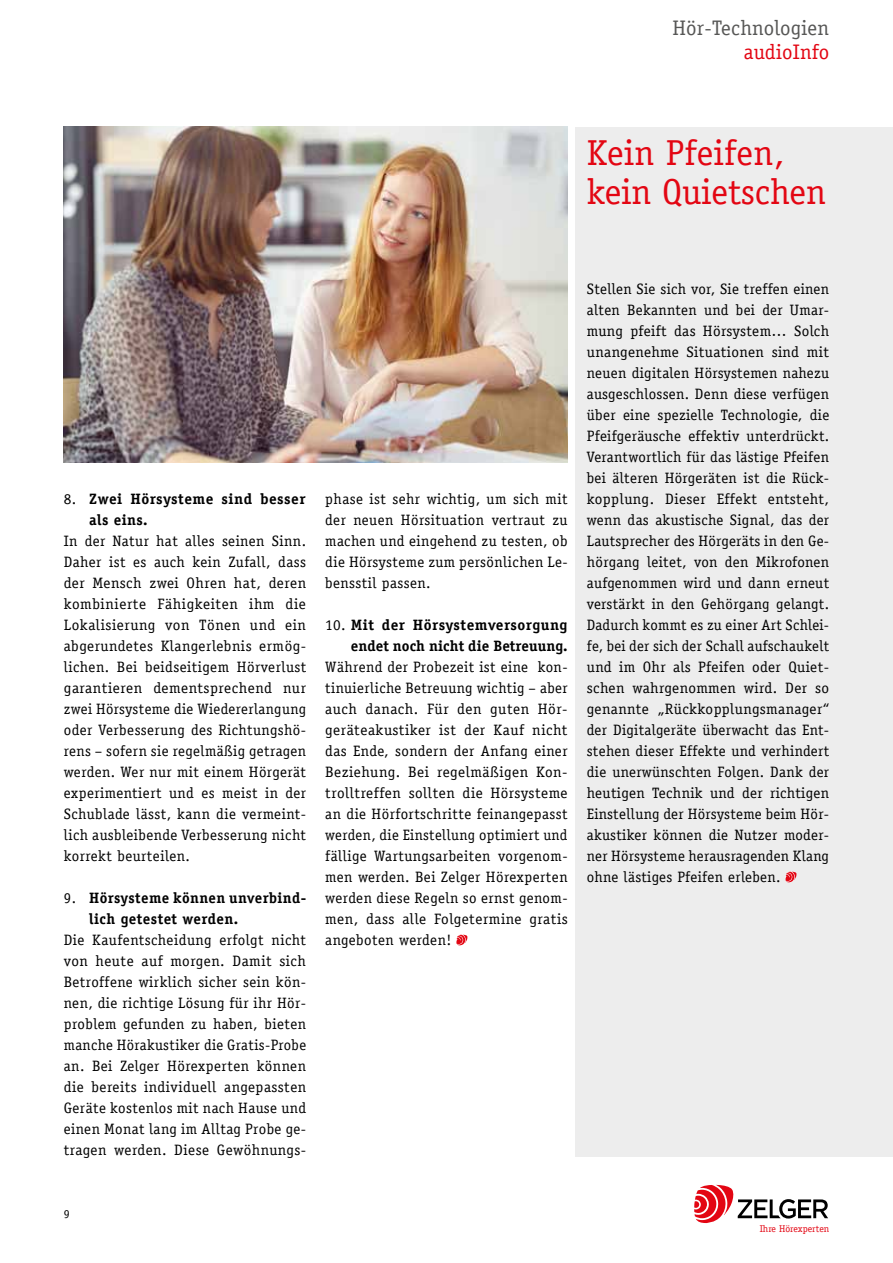
<style>
.page{position:relative;width:893px;height:1263px;background:#fff}
.page>*{position:absolute;margin:0;border:0;box-sizing:border-box;transform-origin:0 0}
.t1{font:36px/39px "Officina Serif";color:#e30613}
.t2{font:21px "Officina Serif";letter-spacing:.01em;color:#575756}
.t3{font:21px "Officina Serif";letter-spacing:.01em;color:#e30613}
.t4{font:15px/21px "Officina Serif";letter-spacing:.03em;color:#000;text-align:justify}
.t5{font:700 15px/21px "Officina Serif";letter-spacing:.03em;color:#000}
.t6{font:12px "Officina Serif";color:#000}
.t7{font:9.75px "Officina Serif";color:#e30613}
.s1{font-weight:400}
</style>
<div class="page">
<svg style="left:694px;top:1185px;width:134px;height:38px"></svg>
<div style="left:575px;top:127px;width:318px;height:1029px;background:#ededed"></div>
<svg style="left:786px;top:872px;width:11px;height:10px"></svg>
<svg style="left:456px;top:935px;width:12px;height:10px"></svg>
<img style="left:64px;top:126px;width:504px;height:336px">
<h2 class="t2" style="left:672px;top:16px;width:158px">Hör-Technologien</h2>
<h2 class="t3" style="left:744px;top:40px;width:87px">audioInfo</h2>
<h1 class="t1" style="left:587px;top:134px;width:241px">Kein Pfeifen, kein Quietschen</h1>
<p class="t5" style="left:89px;top:488px;width:218px;text-indent:-26px"><span class="s1">8.</span> Zwei Hörsysteme sind besser als eins.</p>
<p class="t4" style="left:64px;top:531px;width:244px">In der Natur hat alles seinen Sinn.<br>Daher ist es auch kein Zufall, dass der Mensch zwei Ohren hat, deren kombinierte Fähigkeiten ihm die Lokalisierung von Tönen und ein abgerundetes Klangerlebnis ermög&shy;lichen. Bei beidseitigem Hörverlust garantieren dementsprechend nur zwei Hörsysteme die Wiedererlangung oder Verbesserung des Richtungshö&shy;rens – sofern sie regelmäßig getragen werden. Wer nur mit einem Hörgerät experimentiert und es meist in der Schublade lässt, kann die vermeint&shy;lich ausbleibende Verbesserung nicht korrekt beurteilen.</p>
<p class="t5" style="left:89px;top:887px;width:218px;text-indent:-26px"><span class="s1">9.</span> Hörsysteme können unverbind&shy;lich getestet werden.</p>
<p class="t4" style="left:64px;top:930px;width:244px">Die Kaufentscheidung erfolgt nicht von heute auf morgen. Damit sich Betroffene wirklich sicher sein kön&shy;nen, die richtige Lösung für ihr Hör&shy;problem gefunden zu haben, bieten manche Hörakustiker die Gratis-Probe an. Bei Zelger Hörexperten können die bereits individuell angepassten Geräte kostenlos mit nach Hause und einen Monat lang im Alltag Probe ge&shy;tragen werden. Diese Gewöhnungs-</p>
<p class="t4" style="left:325px;top:489px;width:244px">phase ist sehr wichtig, um sich mit der neuen Hörsituation vertraut zu machen und eingehend zu testen, ob die Hörsysteme zum persönlichen Le&shy;bensstil passen.</p>
<p class="t5" style="left:325px;top:614px;width:244px;text-align:right"><span class="s1">10.</span> Mit der Hörsystemversorgung endet noch nicht die Betreuung.</p>
<p class="t4" style="left:325px;top:657px;width:244px">Während der Probezeit ist eine kon&shy;tinuierliche Betreuung wichtig – aber auch danach. Für den guten Hör&shy;geräteakustiker ist der Kauf nicht das Ende, sondern der Anfang einer Beziehung. Bei regelmäßigen Kon&shy;trolltreffen sollten die Hörsysteme an die Hörfortschritte feinangepasst werden, die Einstellung optimiert und fällige Wartungsarbeiten vorgenom&shy;men werden. Bei Zelger Hörexperten werden diese Regeln so ernst genom&shy;men, dass alle Folgetermine gratis angeboten werden!</p>
<p class="t4" style="left:587px;top:279px;width:244px">Stellen Sie sich vor, Sie treffen einen alten Bekannten und bei der Umar&shy;mung pfeift das Hörsystem… Solch unangenehme Situationen sind mit neuen digitalen Hörsystemen nahezu ausgeschlossen. Denn diese verfügen über eine spezielle Technologie, die Pfeifgeräusche effektiv unterdrückt.<br>Verantwortlich für das lästige Pfeifen bei älteren Hörgeräten ist die Rück&shy;kopplung. Dieser Effekt entsteht, wenn das akustische Signal, das der Lautsprecher des Hörgeräts in den Ge&shy;hörgang leitet, von den Mikrofonen aufgenommen wird und dann erneut verstärkt in den Gehörgang gelangt.<br>Dadurch kommt es zu einer Art Schlei&shy;fe, bei der sich der Schall aufschaukelt und im Ohr als Pfeifen oder Quiet&shy;schen wahrgenommen wird. Der so genannte „Rückkopplungsmanager“ der Digitalgeräte überwacht das Ent&shy;stehen dieser Effekte und verhindert die unerwünschten Folgen. Dank der heutigen Technik und der richtigen Einstellung der Hörsysteme beim Hör&shy;akustiker können die Nutzer moder&shy;ner Hörsysteme herausragenden Klang ohne lästiges Pfeifen erleben.</p>
<p class="t6" style="left:64px;top:1207px;width:7px">9</p>
<p class="t7" style="left:760px;top:1222px;width:71px">Ihre Hörexperten</p>
</div>
